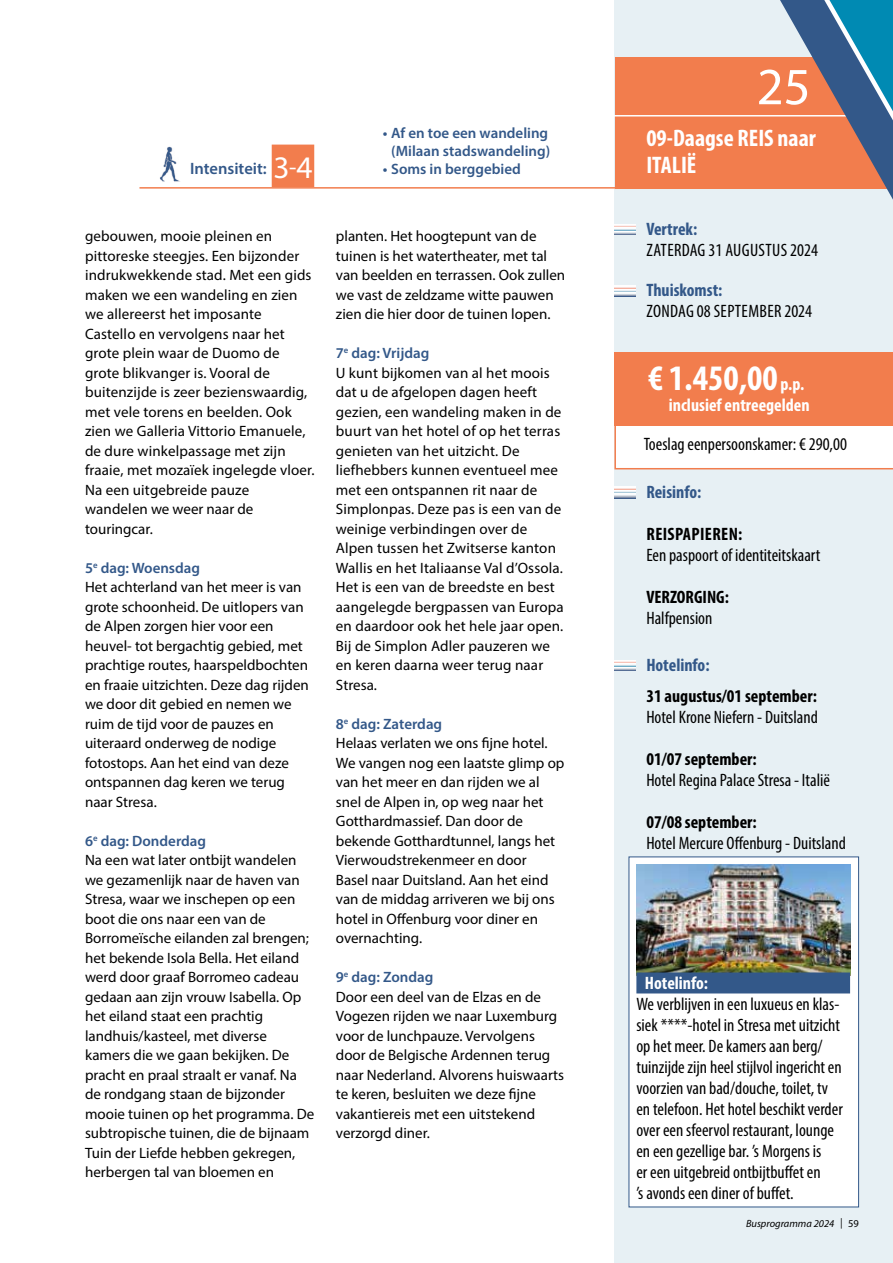
<style>
.page{position:relative;width:893px;height:1263px;background:#fff}
.page>*{position:absolute;margin:0;border:0;box-sizing:border-box;transform-origin:0 0}
.t1{font:52.5px "Myriad Pro";color:#fff}
.t2{font:700 condensed 36px "Myriad Pro";color:#fff}
.t3{font:31.5px "Myriad Pro";color:#fff}
.t4{font:700 condensed 24px/27px "Myriad Pro";color:#fff}
.t5{font:condensed 18px/21px "Myriad Pro";color:#000}
.t6{font:700 condensed 18px "Myriad Pro";color:#000}
.t7{font:condensed 18px "Myriad Pro";letter-spacing:.02em;color:#000}
.t8{font:700 condensed 18px "Myriad Pro";color:#335889}
.t9{font:700 condensed 18px "Myriad Pro";color:#fff}
.t10{font:700 condensed 18px "Myriad Pro";letter-spacing:.02em;color:#000}
.t11{font:600 16.5px "Myriad Pro";color:#335889}
.t12{font:15px/19.5px "Myriad Pro";color:#000}
.t13{font:600 15px/18px "Myriad Pro";color:#335889;text-align:center}
.t14{font:italic 10.5px "Myriad Pro";color:#000}
.s1{font-size:24px}
.s2{font-weight:600;color:#335889}
.s3{font-size:18px}
.s4{font-style:normal}
</style>
<div class="page">
<div style="left:614px;top:0;width:279px;height:1263px;background:#e7f0f4"></div>
<div style="left:615px;top:57px;width:278px;height:131px;background:#f27d4d"></div>
<div style="left:614px;top:426px;width:279px;height:43px;background:#fff"></div>
<hr style="left:608px;top:115px;width:255px;height:2px;background:#fff">
<div style="left:614px;top:352px;width:279px;height:74px;background:#f27d4d"></div>
<svg style="left:768px;top:0;width:125px;height:200px"></svg>
<hr style="left:139px;top:187px;width:476px;height:2px;background:#f27d4d">
<svg style="left:614px;top:487px;width:22px;height:3px"></svg>
<svg style="left:614px;top:490px;width:22px;height:4px"></svg>
<svg style="left:614px;top:494px;width:22px;height:4px"></svg>
<img style="left:160px;top:146px;width:20px;height:36px">
<svg style="left:614px;top:660px;width:22px;height:4px"></svg>
<svg style="left:614px;top:664px;width:22px;height:3px"></svg>
<svg style="left:614px;top:667px;width:22px;height:3px"></svg>
<svg style="left:614px;top:224px;width:22px;height:4px"></svg>
<svg style="left:614px;top:228px;width:22px;height:3px"></svg>
<svg style="left:614px;top:231px;width:22px;height:4px"></svg>
<svg style="left:614px;top:286px;width:22px;height:3px"></svg>
<svg style="left:614px;top:289px;width:22px;height:4px"></svg>
<svg style="left:614px;top:293px;width:22px;height:3px"></svg>
<div style="left:629px;top:856px;width:230px;height:351px;background:#fff;border:1px solid #335889"></div>
<img style="left:636px;top:864px;width:214px;height:108px">
<div style="left:636px;top:972px;width:214px;height:21px;background:#335889"></div>
<div style="left:272px;top:145px;width:41px;height:41px;background:#f27d4d"></div>
<div style="left:272px;top:145px;width:42px;height:42px;border:2px solid #f27d4d"></div>
<p class="t11" style="left:190px;top:158px;width:78px">Intensiteit:</p>
<h3 class="t3" style="left:273px;top:148px;width:41px">3<span class="s1">-</span>4</h3>
<p class="t12" style="left:85px;top:226px;width:231px">gebouwen, mooie pleinen en pittoreske steegjes. Een bijzonder indrukwekkende stad. Met een gids maken we een wandeling en zien we allereerst het imposante<br>Castello en vervolgens naar het grote plein waar de Duomo de grote blikvanger is. Vooral de buitenzijde is zeer bezienswaardig, met vele torens en beelden. Ook zien we Galleria Vittorio Emanuele, de dure winkelpassage met zijn fraaie, met mozaïek ingelegde vloer.<br>Na een uitgebreide pauze wandelen we weer naar de touringcar.</p>
<p class="t12" style="left:85px;top:558px;width:225px"><span class="s2">5</span><sup>e</sup> <span class="s2">dag: Woensdag<br></span>Het achterland van het meer is van grote schoonheid. De uitlopers van de Alpen zorgen hier voor een heuvel- tot bergachtig gebied, met prachtige routes, haarspeldbochten en fraaie uitzichten. Deze dag rijden we door dit gebied en nemen we ruim de tijd voor de pauzes en uiteraard onderweg de nodige fotostops. Aan het eind van deze ontspannen dag keren we terug naar Stresa.</p>
<p class="t12" style="left:85px;top:831px;width:231px"><span class="s2">6</span><sup>e</sup> <span class="s2">dag: Donderdag<br></span>Na een wat later ontbijt wandelen we gezamenlijk naar de haven van<br>Stresa, waar we inschepen op een boot die ons naar een van de<br>Borromeïsche eilanden zal brengen; het bekende Isola Bella. Het eiland werd door graaf Borromeo cadeau gedaan aan zijn vrouw Isabella. Op het eiland staat een prachtig landhuis/kasteel, met diverse kamers die we gaan bekijken. De pracht en praal straalt er vanaf. Na de rondgang staan de bijzonder mooie tuinen op het programma. De subtropische tuinen, die de bijnaam<br>Tuin der Liefde hebben gekregen, herbergen tal van bloemen en</p>
<p class="t13" style="left:383px;top:124px;width:169px">• Af en toe een wandeling (Milaan stadswandeling)</p>
<p class="t13" style="left:383px;top:160px;width:140px">• Soms in berggebied</p>
<p class="t12" style="left:336px;top:226px;width:231px">planten. Het hoogtepunt van de tuinen is het watertheater, met tal van beelden en terrassen. Ook zullen we vast de zeldzame witte pauwen zien die hier door de tuinen lopen.</p>
<p class="t12" style="left:336px;top:343px;width:229px"><span class="s2">7</span><sup>e</sup> <span class="s2">dag: Vrijdag<br></span>U kunt bijkomen van al het moois dat u de afgelopen dagen heeft gezien, een wandeling maken in de buurt van het hotel of op het terras genieten van het uitzicht. De liefhebbers kunnen eventueel mee met een ontspannen rit naar de<br>Simplonpas. Deze pas is een van de weinige verbindingen over de<br>Alpen tussen het Zwitserse kanton<br>Wallis en het Italiaanse Val d’Ossola.<br>Het is een van de breedste en best aangelegde bergpassen van Europa en daardoor ook het hele jaar open.<br>Bij de Simplon Adler pauzeren we en keren daarna weer terug naar<br>Stresa.</p>
<p class="t12" style="left:336px;top:714px;width:230px"><span class="s2">8</span><sup>e</sup> <span class="s2">dag: Zaterdag<br></span>Helaas verlaten we ons fijne hotel.<br>We vangen nog een laatste glimp op van het meer en dan rijden we al snel de Alpen in, op weg naar het<br>Gotthardmassief. Dan door de bekende Gotthardtunnel, langs het<br>Vierwoudstrekenmeer en door<br>Basel naar Duitsland. Aan het eind van de middag arriveren we bij ons hotel in Offenburg voor diner en overnachting.</p>
<p class="t12" style="left:336px;top:967px;width:230px"><span class="s2">9</span><sup>e</sup> <span class="s2">dag: Zondag<br></span>Door een deel van de Elzas en de<br>Vogezen rijden we naar Luxemburg voor de lunchpauze. Vervolgens door de Belgische Ardennen terug naar Nederland. Alvorens huiswaarts te keren, besluiten we deze fijne vakantiereis met een uitstekend verzorgd diner.</p>
<h1 class="t1" style="left:757px;top:54px;width:55px">25</h1>
<h1 class="t1" style="left:784px;top:54px;width:28px">1</h1>
<h3 class="t4" style="left:646px;top:124px;width:85px">RONDREIS</h3>
<h3 class="t4" style="left:646px;top:124px;width:171px">09-Daagse REIS naar<br>ITALIË</h3>
<p class="t8" style="left:646px;top:217px;width:52px">Vertrek:</p>
<p class="t7" style="left:646px;top:239px;width:173px">ZATERDAG 31 AUGUSTUS 2024</p>
<p class="t8" style="left:646px;top:279px;width:78px">Thuiskomst:</p>
<p class="t7" style="left:646px;top:300px;width:167px">ZONDAG 08 SEPTEMBER 2024</p>
<h2 class="t2" style="left:648px;top:355px;width:158px">€ 1.450,00 <span class="s3">p.p.</span></h2>
<p class="t9" style="left:669px;top:394px;width:142px">inclusief entreegelden</p>
<p class="t5" style="left:644px;top:434px;width:205px">Toeslag eenpersoonskamer: € 290,00</p>
<p class="t8" style="left:646px;top:481px;width:57px">Reisinfo:</p>
<p class="t10" style="left:646px;top:523px;width:97px">REISPAPIEREN:</p>
<p class="t5" style="left:646px;top:545px;width:176px">Een paspoort of identiteitskaart</p>
<p class="t6" style="left:646px;top:586px;width:84px">VERZORGING:</p>
<p class="t5" style="left:646px;top:608px;width:68px">Halfpension</p>
<p class="t8" style="left:646px;top:653px;width:65px">Hotelinfo:</p>
<p class="t6" style="left:646px;top:685px;width:172px">31 augustus/01 september:</p>
<p class="t5" style="left:646px;top:706px;width:173px">Hotel Krone Niefern - Duitsland</p>
<p class="t6" style="left:646px;top:748px;width:112px">01/07 september:</p>
<p class="t5" style="left:646px;top:769px;width:185px">Hotel Regina Palace Stresa - Italië</p>
<p class="t6" style="left:646px;top:811px;width:112px">07/08 september:</p>
<p class="t5" style="left:646px;top:832px;width:201px">Hotel Mercure Offenburg - Duitsland</p>
<p class="t9" style="left:645px;top:972px;width:65px">Hotelinfo:</p>
<p class="t5" style="left:636px;top:993px;width:208px">We verblijven in een luxueus en klas&shy;siek ****-hotel in Stresa met uitzicht op het meer. De kamers aan berg/ tuinzijde zijn heel stijlvol ingericht en voorzien van bad/douche, toilet, tv en telefoon. Het hotel beschikt verder over een sfeervol restaurant, lounge en een gezellige bar. ’s Morgens is<br>er een uitgebreid ontbijtbuffet en<br>’s avonds een diner of buffet.</p>
<p class="t14" style="left:746px;top:1217px;width:114px">Busprogramma 2024 | <span class="s4">59</span></p>
</div>
